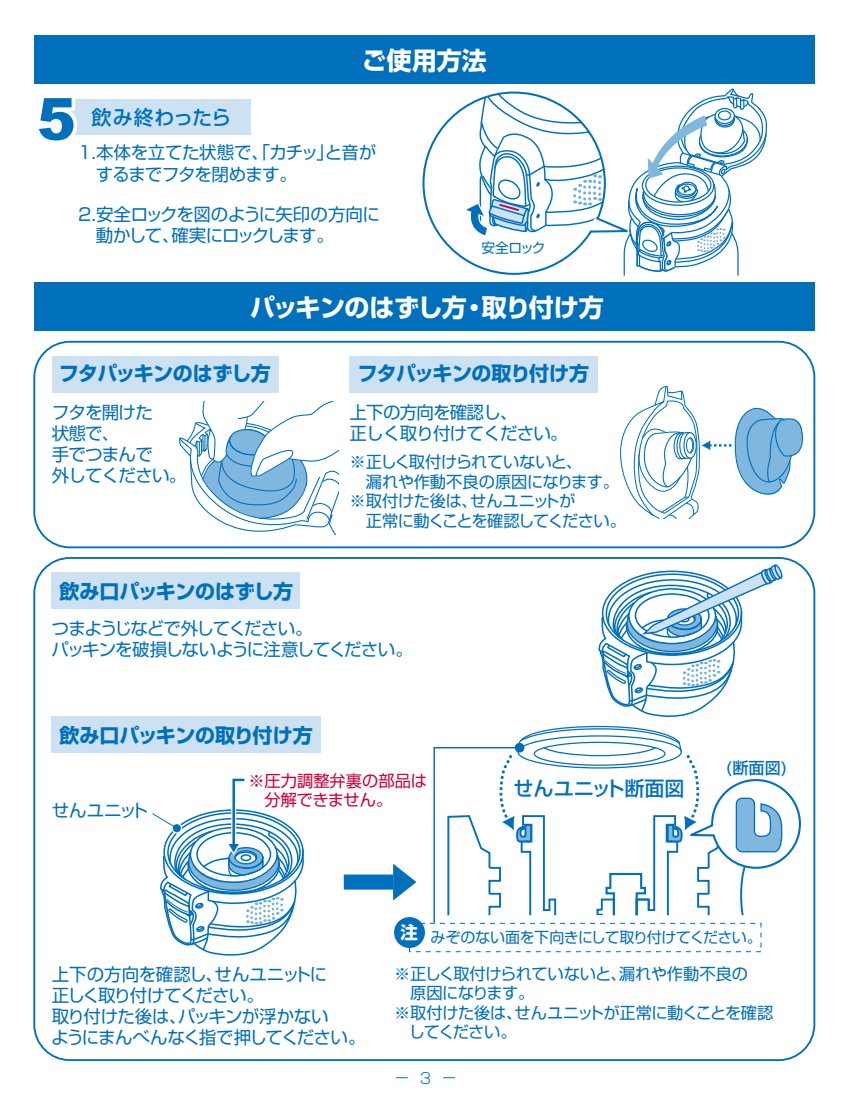
<style>
.page{position:relative;width:851px;height:1099px;background:#fff}
.page>*{position:absolute;margin:0;border:0;box-sizing:border-box;transform-origin:0 0}
.t1{font:900 58px "Arial";color:#0070bd}
.t2{font:700 25px "Shin Go Pro";letter-spacing:-.015em;color:#fff}
.t3{font:500 20.25px "Shin Go Pro";letter-spacing:-.005em;color:#0070bd}
.t4{font:700 20px "Shin Go Pro";letter-spacing:-.02em;color:#0070bd}
.t5{font:500 20px "Shin Go Pro";letter-spacing:-.005em;color:#0070bd}
.t6{font:17.5px/21px "Shin Go Pro";letter-spacing:-.045em;color:#0070bd}
.t7{font:17.5px/21px "Shin Go Pro";letter-spacing:-.075em;color:#0070bd}
.t8{font:16.25px/19.5px "Shin Go Pro";letter-spacing:-.035em;color:#0070bd}
.t9{font:16.25px/19.5px "Shin Go Pro";color:#d10038}
.t10{font:500 16px "Shin Go Pro";color:#0070bd}
.t11{font:15px "Shin Go Pro";letter-spacing:-.03em;color:#0070bd}
.t12{font:300 15px "Shin Go Pro";color:#0070bd}
.t13{font:13.75px "Shin Go Pro";letter-spacing:-.09em;color:#0070bd}
</style>
<div class="page">
<div style="left:52px;top:716px;width:269px;height:37px;background:#cce2f2"></div>
<div style="left:52px;top:572px;width:248px;height:37px;background:#cce2f2"></div>
<div style="left:409px;top:923px;width:352px;height:29px;border:1px dashed #0070bd"></div>
<div style="left:394px;top:917px;width:31px;height:30px;background:#0070bd;border-radius:50%"></div>
<svg style="left:393px;top:863px;width:23px;height:37px"></svg>
<div style="left:344px;top:874px;width:49px;height:15px;background:#0070bd"></div>
<svg style="left:152px;top:778px;width:152px;height:178px"></svg>
<svg style="left:681px;top:815px;width:120px;height:247px"></svg>
<svg style="left:431px;top:562px;width:369px;height:363px"></svg>
<div style="left:33px;top:341px;width:782px;height:207px;border:2px solid #0070bd;border-radius:35px"></div>
<div style="left:349px;top:356px;width:248px;height:36px;background:#cce2f2"></div>
<div style="left:52px;top:356px;width:226px;height:36px;background:#cce2f2"></div>
<svg style="left:179px;top:402px;width:159px;height:132px"></svg>
<svg style="left:620px;top:385px;width:182px;height:134px"></svg>
<div style="left:34px;top:282px;width:780px;height:49px;background:#0070bd"></div>
<div style="left:58px;top:100px;width:193px;height:35px;background:#cce2f2"></div>
<svg style="left:58px;top:99px;width:25px;height:36px"></svg>
<svg style="left:459px;top:88px;width:308px;height:188px"></svg>
<div style="left:34px;top:35px;width:780px;height:49px;background:#0070bd"></div>
<svg style="left:443px;top:1077px;width:12px;height:1px"></svg>
<h1 class="t1" style="left:37px;top:77px;width:40px">5</h1>
<p class="t5" style="left:92px;top:101px;width:141px">飲み終わったら</p>
<h2 class="t2" style="left:362px;top:41px;width:126px">ご使用方法</h2>
<p class="t6" style="left:78px;top:140px;width:299px">1.本体を立てた状態で、「カチッ」と音が　するまでフタを閉めます。</p>
<p class="t6" style="left:78px;top:201px;width:303px">2.安全ロックを図のように矢印の方向に　動かして、確実にロックします。</p>
<p class="t13" style="left:481px;top:236px;width:66px">安全ロック</p>
<h2 class="t2" style="left:250px;top:288px;width:355px">パッキンのはずし方・取り付け方</h2>
<p class="t4" style="left:59px;top:358px;width:213px">フタパッキンのはずし方</p>
<p class="t6" style="left:52px;top:399px;width:136px">フタを開けた<br>状態で、<br>手でつまんで<br>外してください。</p>
<p class="t4" style="left:60px;top:575px;width:235px">飲み口パッキンのはずし方</p>
<p class="t4" style="left:357px;top:358px;width:233px">フタパッキンの取り付け方</p>
<p class="t6" style="left:349px;top:399px;width:220px">上下の方向を確認し、<br>正しく取り付けてください。</p>
<p class="t8" style="left:349px;top:450px;width:278px">※正しく取付けられていないと、<br>　漏れや作動不良の原因になります。※取付けた後は、せんユニットが<br>　正常に動くことを確認してください。</p>
<p class="t7" style="left:51px;top:615px;width:363px">つまようじなどで外してください。<br>パッキンを破損しないように注意してください。</p>
<p class="t4" style="left:60px;top:719px;width:254px">飲み口パッキンの取り付け方</p>
<p class="t6" style="left:52px;top:797px;width:98px">せんユニット</p>
<p class="t9" style="left:248px;top:768px;width:180px">※圧力調整弁裏の部品は　分解できません。</p>
<p class="t3" style="left:513px;top:771px;width:173px">せんユニット断面図</p>
<p class="t10" style="left:725px;top:754px;width:64px">(断面図)</p>
<p class="t6" style="left:51px;top:961px;width:316px">上下の方向を確認し、せんユニットに<br>正しく取り付けてください。<br>取り付けた後は、パッキンが浮かない<br>ようにまんべんなく指で押してください。</p>
<p class="t11" style="left:400px;top:924px;width:363px"><sup>注</sup> みぞのない面を下向きにして取り付けてください。</p>
<p class="t8" style="left:394px;top:961px;width:381px">※正しく取付けられていないと、漏れや作動不良の<br>　原因になります。<br>※取付けた後は、せんユニットが正常に動くことを確認　してください。</p>
<p class="t12" style="left:420px;top:1066px;width:13px">3</p>
</div>
